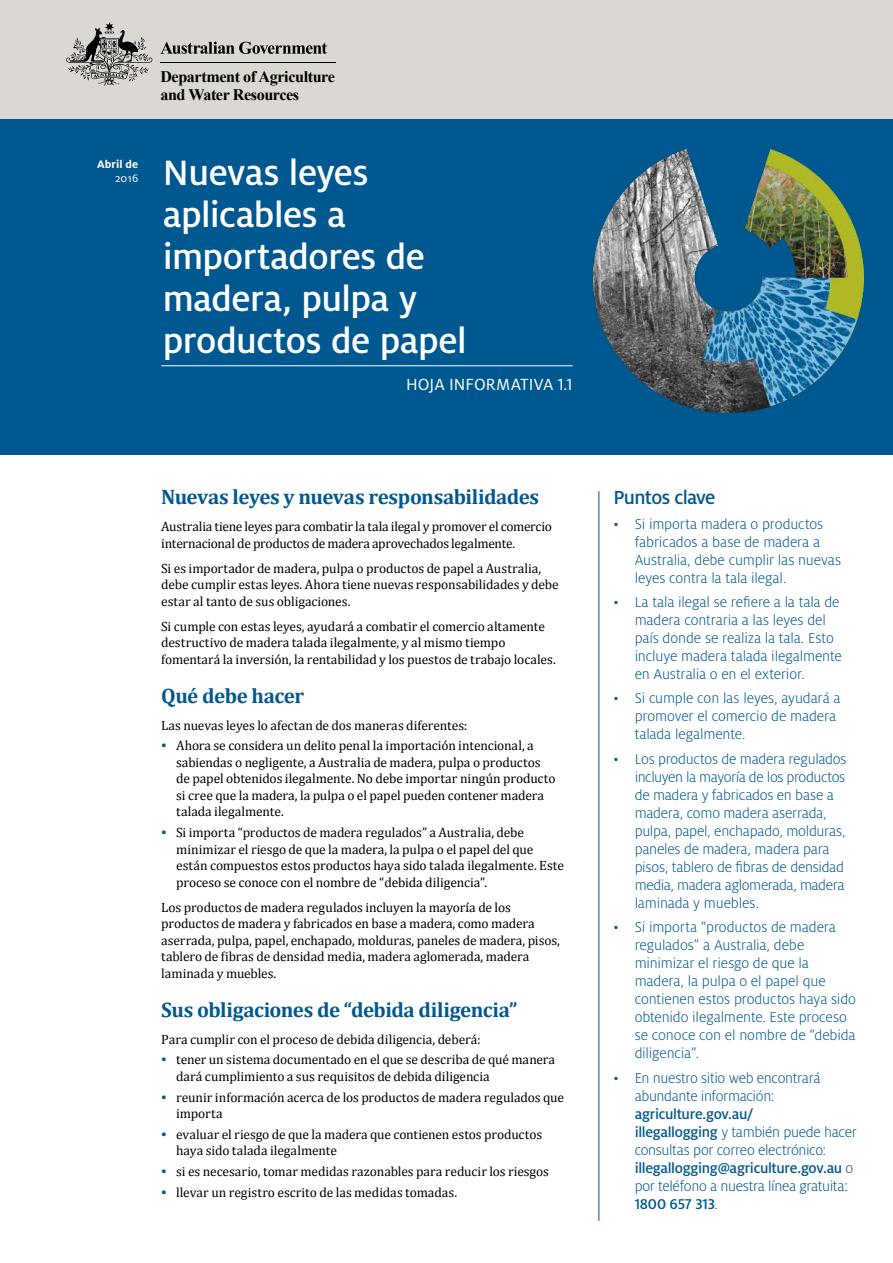
<style>
.page{position:relative;width:893px;height:1263px;background:#fff}
.page>*{position:absolute;margin:0;border:0;box-sizing:border-box;transform-origin:0 0}
.t1{font:500 39px/42px "Milo Pro";letter-spacing:-.01em;color:#fff}
.t2{font:700 21px "Cambria";letter-spacing:-.025em;color:#005890}
.t3{font:500 21px "Milo Pro";letter-spacing:-.035em;color:#005890}
.t4{font:17.85px "Milo Pro";letter-spacing:.005em;color:#fff}
.t5{font:700 16.05px/18.3px "Times New Roman";letter-spacing:-.025em;color:#000}
.t6{font:300 15.75px/18px "Milo Pro";letter-spacing:-.01em;color:#005890}
.t7{font:13.5px/16.5px "Cambria";letter-spacing:-.01em;color:#000}
.t8{font:700 12px "Milo Pro";letter-spacing:.01em;color:#fff}
.t9{font:12px "Milo Pro";color:#fff}
.s1{font-size:12.75px;color:#005890}
.s2{font-weight:500}
</style>
<div class="page">
<div style="left:0;top:0;width:893px;height:120px;background:#dbd7d3"></div>
<div style="left:0;top:120px;width:893px;height:335px;background:#005890"></div>
<img style="left:594px;top:150px;width:269px;height:262px">
<svg style="left:160px;top:42px;width:167px;height:12px"></svg>
<hr style="left:160px;top:62px;width:176px;height:1px;background:#000">
<svg style="left:66px;top:22px;width:86px;height:63px"></svg>
<hr style="left:598px;top:491px;width:1px;height:730px;background:#005890">
<hr style="left:161px;top:365px;width:412px;height:1px;background:#fff">
<p class="t5" style="left:160px;top:67px;width:176px">Department of Agriculture and Water Resources</p>
<p class="t8" style="left:97px;top:157px;width:43px">Abril de</p>
<p class="t9" style="left:115px;top:172px;width:25px">2016</p>
<h1 class="t1" style="left:163px;top:152px;width:305px">Nuevas leyes aplicables a importadores de madera, pulpa y productos de papel</h1>
<h3 class="t4" style="left:406px;top:375px;width:168px">HOJA INFORMATIVA 1.1</h3>
<h2 class="t2" style="left:161px;top:482px;width:379px">Nuevas leyes y nuevas responsabilidades</h2>
<p class="t7" style="left:161px;top:518px;width:392px">Australia tiene leyes para combatir la tala ilegal y promover el comercio internacional de productos de madera aprovechados legalmente.</p>
<p class="t7" style="left:161px;top:560px;width:399px">Si es importador de madera, pulpa o productos de papel a Australia, debe cumplir estas leyes. Ahora tiene nuevas responsabilidades y debe estar al tanto de sus obligaciones.</p>
<p class="t7" style="left:161px;top:618px;width:396px">Si cumple con estas leyes, ayudará a combatir el comercio altamente destructivo de madera talada ilegalmente, y al mismo tiempo fomentará la inversión, la rentabilidad y los puestos de trabajo locales.</p>
<h2 class="t2" style="left:161px;top:680px;width:144px">Qué debe hacer</h2>
<p class="t7" style="left:161px;top:717px;width:308px">Las nuevas leyes lo afectan de dos maneras diferentes:</p>
<p class="t7" style="left:176px;top:737px;width:381px;text-indent:-15px"><span class="s1">•</span> Ahora se considera un delito penal la importación intencional, a sabiendas o negligente, a Australia de madera, pulpa o productos de papel obtenidos ilegalmente. No debe importar ningún producto si cree que la madera, la pulpa o el papel pueden contener madera talada ilegalmente.</p>
<p class="t7" style="left:176px;top:824px;width:389px;text-indent:-15px"><span class="s1">•</span> Si importa “productos de madera regulados” a Australia, debe minimizar el riesgo de que la madera, la pulpa o el papel del que están compuestos estos productos haya sido talada ilegalmente. Este proceso se conoce con el nombre de “debida diligencia”.</p>
<p class="t7" style="left:161px;top:899px;width:400px">Los productos de madera regulados incluyen la mayoría de los productos de madera y fabricados en base a madera, como madera aserrada, pulpa, papel, enchapado, molduras, paneles de madera, pisos, tablero de fibras de densidad media, madera aglomerada, madera laminada y muebles.</p>
<h2 class="t2" style="left:161px;top:994px;width:358px">Sus obligaciones de “debida diligencia”</h2>
<p class="t7" style="left:161px;top:1031px;width:321px">Para cumplir con el proceso de debida diligencia, deberá:</p>
<p class="t7" style="left:176px;top:1051px;width:381px;text-indent:-15px"><span class="s1">•</span> tener un sistema documentado en el que se describa de qué manera dará cumplimiento a sus requisitos de debida diligencia</p>
<p class="t7" style="left:176px;top:1089px;width:389px;text-indent:-15px"><span class="s1">•</span> reunir información acerca de los productos de madera regulados que importa</p>
<p class="t7" style="left:176px;top:1126px;width:368px;text-indent:-15px"><span class="s1">•</span> evaluar el riesgo de que la madera que contienen estos productos haya sido talada ilegalmente</p>
<p class="t7" style="left:161px;top:1163px;width:389px"><span class="s1">•</span> si es necesario, tomar medidas razonables para reducir los riesgos</p>
<p class="t7" style="left:161px;top:1184px;width:298px"><span class="s1">•</span> llevar un registro escrito de las medidas tomadas.</p>
<h2 class="t3" style="left:613px;top:486px;width:104px">Puntos clave</h2>
<p class="t6" style="left:635px;top:515px;width:208px;text-indent:-21px">• Si importa madera o productos fabricados a base de madera a<br>Australia, debe cumplir las nuevas leyes contra la tala ilegal.</p>
<p class="t6" style="left:635px;top:593px;width:209px;text-indent:-21px">• La tala ilegal se refiere a la tala de madera contraria a las leyes del país donde se realiza la tala. Esto incluye madera talada ilegalmente en Australia o en el exterior.</p>
<p class="t6" style="left:635px;top:690px;width:207px;text-indent:-21px">• Si cumple con las leyes, ayudará a promover el comercio de madera talada legalmente.</p>
<p class="t6" style="left:635px;top:750px;width:213px;text-indent:-21px">• Los productos de madera regulados incluyen la mayoría de los productos de madera y fabricados en base a madera, como madera aserrada, pulpa, papel, enchapado, molduras, paneles de madera, madera para pisos, tablero de fibras de densidad media, madera aglomerada, madera laminada y muebles.</p>
<p class="t6" style="left:635px;top:918px;width:223px;text-indent:-21px">• Si importa “productos de madera regulados” a Australia, debe minimizar el riesgo de que la madera, la pulpa o el papel que contienen estos productos haya sido obtenido ilegalmente. Este proceso se conoce con el nombre de “debida diligencia”.</p>
<p class="t6" style="left:635px;top:1069px;width:187px;text-indent:-21px">• En nuestro sitio web encontrará abundante información:</p>
<p class="t6" style="left:635px;top:1105px;width:224px"><span class="s2">agriculture.gov.au/<br>illegallogging</span> y también puede hacer consultas por correo electrónico: <span class="s2">illegallogging@agriculture.gov.au</span> o por teléfono a nuestra línea gratuita:<br><span class="s2">1800 657 313</span>.</p>
</div>
